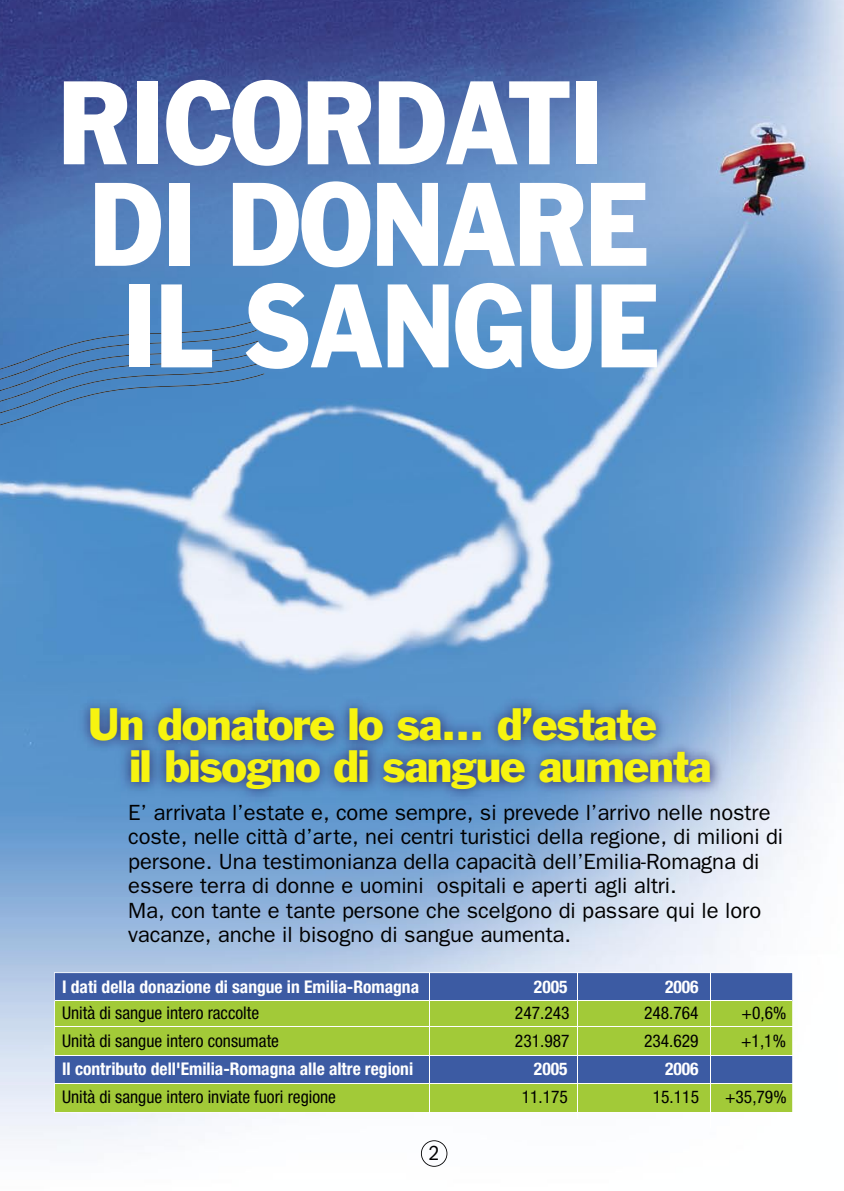
<style>
.page{position:relative;width:844px;height:1191px;background:#fff}
.page>*{position:absolute;margin:0;border:0;box-sizing:border-box;transform-origin:0 0}
.t1{font:109.55px/101.5px "Franklin Gothic";letter-spacing:-.03em;color:#fff;scale:.87 1}
.t2{font:42px/42px "Franklin Gothic";letter-spacing:-.03em;color:#f7f410}
.t3{font:22.05px/24.5px "Franklin Gothic";letter-spacing:-.005em;color:#000}
.t4{font:condensed 21px "Franklin Gothic";color:#000}
.t5{font:condensed 17.5px "Helvetica Neue";color:#000}
.t6{font:700 condensed 17.5px "Helvetica Neue";color:#fff}
</style>
<div class="page">
<img style="left:0;top:0;width:843px;height:1167px">
<div style="left:0;top:320px;width:255px;height:10px;background:#4984c2"></div>
<img style="left:0;top:330px;width:256px;height:11px">
<img style="left:0;top:341px;width:258px;height:10px">
<img style="left:0;top:351px;width:260px;height:11px">
<img style="left:0;top:362px;width:262px;height:11px">
<img style="left:0;top:373px;width:264px;height:64px">
<img style="left:68px;top:684px;width:661px;height:127px">
<svg style="left:421px;top:1140px;width:26px;height:26px"></svg>
<hr style="left:577px;top:973px;width:1px;height:146px;background:#fff">
<hr style="left:710px;top:972px;width:1px;height:155px;background:#fff">
<svg style="left:54px;top:972px;width:738px;height:141px;background:#7fa26a"></svg>
<p class="t1" style="left:58px;top:70px;width:693px">RICORDATI<br>DI DONARE<br>IL SANGUE</p>
<p class="t2" style="left:129px;top:703px;width:583px;text-indent:-42px">Un donatore lo sa... d’estate<br>il bisogno di sangue aumenta</p>
<p class="t3" style="left:128px;top:799px;width:656px">E’ arrivata l’estate e, come sempre, si prevede l’arrivo nelle nostre coste, nelle città d’arte, nei centri turistici della regione, di milioni di persone. Una testimonianza della capacità dell’Emilia-Romagna di essere terra di donne e uomini ospitali e aperti agli altri.<br>Ma, con tante e tante persone che scelgono di passare qui le loro vacanze, anche il bisogno di sangue aumenta.</p>
<p class="t6" style="left:62px;top:975px;width:358px">I dati della donazione di sangue in Emilia-Romagna</p>
<p class="t6" style="left:534px;top:975px;width:35px">2005</p>
<p class="t6" style="left:665px;top:975px;width:35px">2006</p>
<p class="t5" style="left:62px;top:1002px;width:198px">Unità di sangue intero raccolte</p>
<p class="t5" style="left:515px;top:1002px;width:56px">247.243</p>
<p class="t5" style="left:644px;top:1002px;width:56px">248.764</p>
<p class="t5" style="left:741px;top:1002px;width:46px">+0,6%</p>
<p class="t5" style="left:62px;top:1030px;width:218px">Unità di sangue intero consumate</p>
<p class="t5" style="left:515px;top:1030px;width:56px">231.987</p>
<p class="t5" style="left:644px;top:1030px;width:56px">234.629</p>
<p class="t5" style="left:741px;top:1030px;width:46px">+1,1%</p>
<p class="t6" style="left:62px;top:1058px;width:352px">Il contributo dell'Emilia-Romagna alle altre regioni</p>
<p class="t6" style="left:534px;top:1058px;width:35px">2005</p>
<p class="t6" style="left:665px;top:1058px;width:35px">2006</p>
<p class="t5" style="left:62px;top:1086px;width:275px">Unità di sangue intero inviate fuori regione</p>
<p class="t5" style="left:521px;top:1086px;width:48px">11.175</p>
<p class="t5" style="left:652px;top:1086px;width:48px">15.115</p>
<p class="t5" style="left:724px;top:1086px;width:63px">+35,79%</p>
<p class="t4" style="left:428px;top:1140px;width:12px">2</p>
</div>
